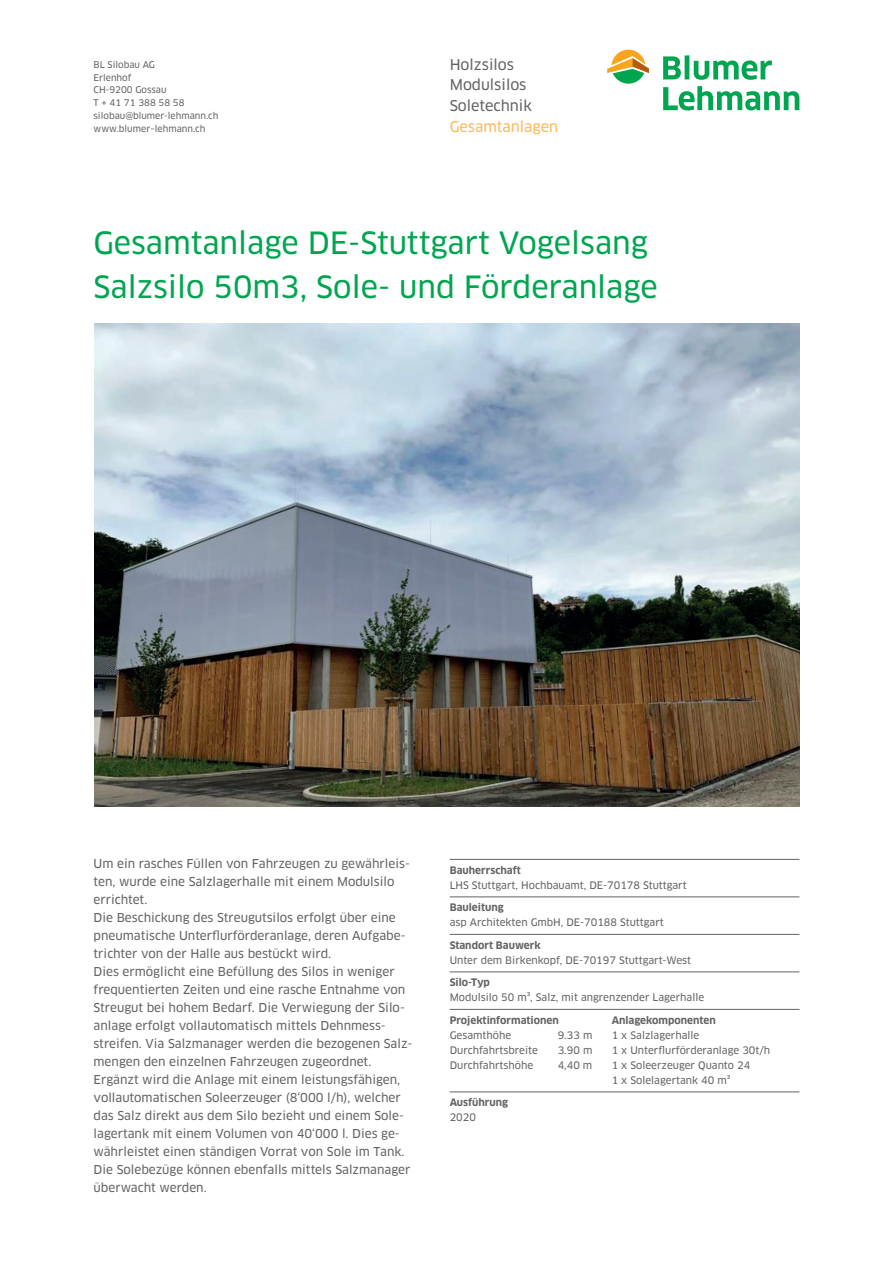
<style>
.page{position:relative;width:893px;height:1263px;background:#fff}
.page>*{position:absolute;margin:0;border:0;box-sizing:border-box;transform-origin:0 0}
.t1{font:30px/43.5px "Clan OT News";color:#00a54f}
.t2{font:14.55px/20.7px "Clan OT News";color:#636366}
.t3{font:14.55px "Clan OT News";color:#fcb958}
.t4{font:12px/18px "Clan OT News";color:#636366}
.t5{font:10.2px/15px "Clan OT News";color:#636366}
.t6{font:700 10.2px "Clan OT";color:#636366}
.t7{font:9px/12.8px "Clan OT News";color:#636366}
</style>
<div class="page">
<hr style="left:450px;top:859px;width:349px;height:1px;background:#636366">
<hr style="left:450px;top:896px;width:349px;height:1px;background:#636366">
<hr style="left:450px;top:934px;width:349px;height:1px;background:#636366">
<hr style="left:450px;top:971px;width:349px;height:1px;background:#636366">
<hr style="left:450px;top:1009px;width:349px;height:1px;background:#636366">
<hr style="left:450px;top:1091px;width:349px;height:1px;background:#636366">
<img style="left:94px;top:323px;width:705px;height:484px">
<svg style="left:663px;top:56px;width:18px;height:23px"></svg>
<hr style="left:685px;top:55px;width:4px;height:24px;background:#00a54f">
<svg style="left:694px;top:61px;width:78px;height:19px"></svg>
<svg style="left:663px;top:86px;width:136px;height:24px"></svg>
<svg style="left:607px;top:50px;width:42px;height:34px"></svg>
<p class="t7" style="left:94px;top:58px;width:126px">BL Silobau AG<br>Erlenhof<br>CH-9200 Gossau<br>T + 41 71 388 58 58 silobau@blumer-lehmann.ch www.blumer–lehmann.ch</p>
<p class="t2" style="left:450px;top:54px;width:84px">Holzsilos<br>Modulsilos<br>Soletechnik</p>
<p class="t3" style="left:450px;top:118px;width:110px">Gesamtanlagen</p>
<h1 class="t1" style="left:94px;top:221px;width:566px">Gesamtanlage DE-Stuttgart Vogelsang<br>Salzsilo 50m3, Sole- und Förderanlage</h1>
<p class="t4" style="left:94px;top:855px;width:320px">Um ein rasches Füllen von Fahrzeugen zu gewährleis&shy;ten, wurde eine Salzlagerhalle mit einem Modulsilo errichtet.<br>Die Beschickung des Streugutsilos erfolgt über eine pneumatische Unterflurförderanlage, deren Aufgabe&shy;trichter von der Halle aus bestückt wird.<br>Dies ermöglicht eine Befüllung des Silos in weniger frequentierten Zeiten und eine rasche Entnahme von Streugut bei hohem Bedarf. Die Verwiegung der Silo&shy;anlage erfolgt vollautomatisch mittels Dehnmess&shy;streifen. Via Salzmanager werden die bezogenen Salz&shy;mengen den einzelnen Fahrzeugen zugeordnet.<br>Ergänzt wird die Anlage mit einem leistungsfähigen, vollautomatischen Soleerzeuger (8‘000 l/h), welcher das Salz direkt aus dem Silo bezieht und einem Sole&shy;lagertank mit einem Volumen von 40‘000 l. Dies ge&shy;währleistet einen ständigen Vorrat von Sole im Tank.<br>Die Solebezüge können ebenfalls mittels Salzmanager überwacht werden.</p>
<p class="t6" style="left:450px;top:864px;width:73px">Bauherrschaft</p>
<p class="t5" style="left:450px;top:877px;width:239px">LHS Stuttgart, Hochbauamt, DE-70178 Stuttgart</p>
<p class="t6" style="left:450px;top:901px;width:56px">Bauleitung</p>
<p class="t5" style="left:450px;top:915px;width:216px">asp Architekten GmbH, DE-70188 Stuttgart</p>
<p class="t6" style="left:450px;top:939px;width:93px">Standort Bauwerk</p>
<p class="t5" style="left:450px;top:952px;width:243px">Unter dem Birkenkopf, DE-70197 Stuttgart-West</p>
<p class="t6" style="left:450px;top:976px;width:42px">Silo-Typ</p>
<p class="t5" style="left:450px;top:990px;width:256px">Modulsilo 50 m³, Salz, mit angrenzender Lagerhalle</p>
<p class="t6" style="left:450px;top:1014px;width:111px">Projektinformationen</p>
<p class="t6" style="left:612px;top:1014px;width:106px">Anlagekomponenten</p>
<p class="t5" style="left:450px;top:1027px;width:63px">Gesamthöhe</p>
<p class="t5" style="left:558px;top:1027px;width:36px">9.33 m</p>
<p class="t5" style="left:612px;top:1027px;width:89px">1 x Salzlagerhalle</p>
<p class="t5" style="left:450px;top:1042px;width:90px">Durchfahrtsbreite</p>
<p class="t5" style="left:558px;top:1042px;width:36px">3.90 m</p>
<p class="t5" style="left:612px;top:1042px;width:160px">1 x Unterflurförderanlage 30t/h</p>
<p class="t5" style="left:450px;top:1057px;width:85px">Durchfahrtshöhe</p>
<p class="t5" style="left:558px;top:1057px;width:36px">4,40 m</p>
<p class="t5" style="left:612px;top:1057px;width:140px">1 x Soleerzeuger Quanto 24<br>1 x Solelagertank 40 m³</p>
<p class="t6" style="left:450px;top:1096px;width:60px">Ausführung</p>
<p class="t5" style="left:450px;top:1110px;width:28px">2020</p>
</div>
